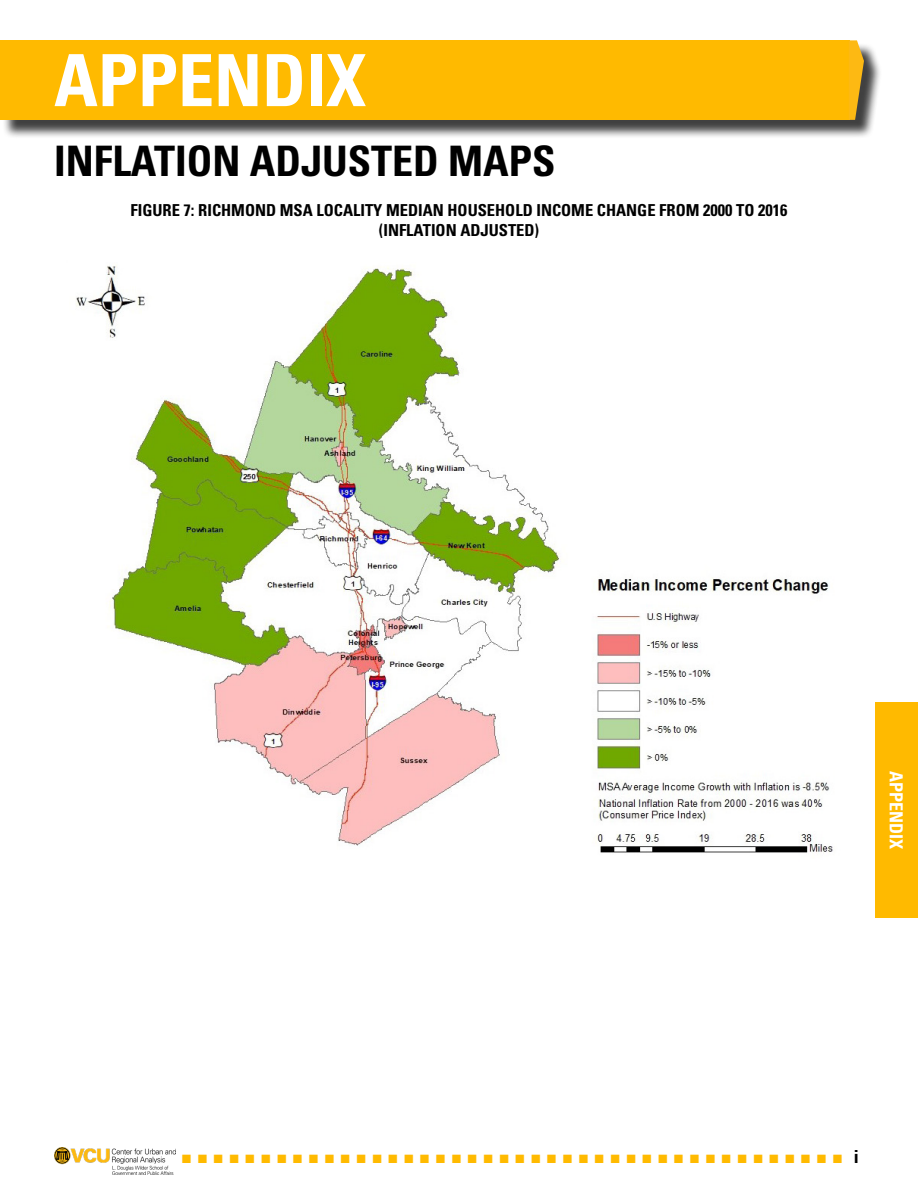
<style>
.page{position:relative;width:918px;height:1188px;background:#fff}
.page>*{position:absolute;margin:0;border:0;box-sizing:border-box;transform-origin:0 0}
.Heading_1{font:700 condensed 72px "Univers LT Std";color:#fff}
.Heading_2{font:700 condensed 42px "Univers LT Std";color:#000}
.t1{font:18px "Arial";color:#ffba00}
.t2{font:700 condensed 18px "Univers LT Std";color:#fff}
.Basic_Body_Paragraph{font:700 condensed 16.5px "Univers LT Std";color:#000}
.s1{font-family:"Univers LT Std";font-weight:700;font-stretch:condensed;color:#000}
</style>
<div class="page">
<div style="left:875px;top:702px;width:43px;height:216px;background:#ffba00"></div>
<img style="left:54px;top:1148px;width:122px;height:27px">
<div style="left:2px;top:43px;width:880px;height:95px;background:#000;opacity:.75"></div>
<div style="left:0;top:40px;width:850px;height:80px;background:#ffba00"></div>
<svg style="left:849px;top:40px;width:15px;height:80px"></svg>
<img style="left:76px;top:265px;width:757px;height:588px">
<h1 class="Heading_1" style="left:54px;top:36px;width:314px">APPENDIX</h1>
<h2 class="Heading_2" style="left:54px;top:136px;width:503px">INFLATION ADJUSTED MAPS</h2>
<p class="Basic_Body_Paragraph" style="left:130px;top:200px;width:659px">FIGURE 7: RICHMOND MSA LOCALITY MEDIAN HOUSEHOLD INCOME CHANGE FROM 2000 TO 2016</p>
<p class="Basic_Body_Paragraph" style="left:379px;top:220px;width:162px">(INFLATION ADJUSTED)</p>
<p class="t2" style="left:907px;top:771px;width:80px;rotate:90deg">APPENDIX</p>
<p class="t1" style="left:181px;top:1145px;width:679px">■ ■ ■ ■ ■ ■ ■ ■ ■ ■ ■ ■ ■ ■ ■ ■ ■ ■ ■ ■ ■ ■ ■ ■ ■ ■ ■ ■ ■ ■ ■ ■ ■ ■ ■ ■ ■ ■ ■ ■ ■ ■ <span class="s1">i</span></p>
</div>
